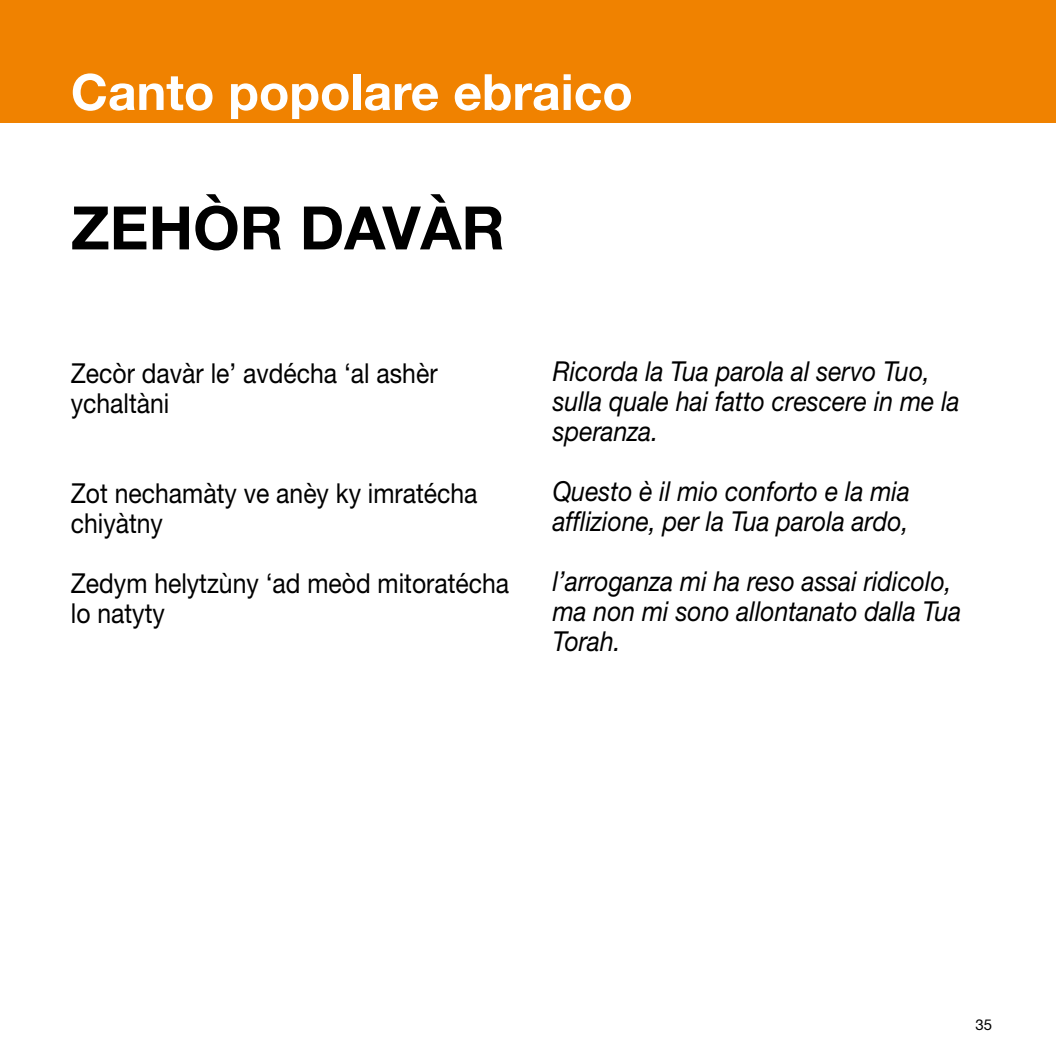
<style>
.page{position:relative;width:1056px;height:1056px;background:#fff}
.page>*{position:absolute;margin:0;border:0;box-sizing:border-box;transform-origin:0 0}
.t1{font:700 60px "Helvetica Neue";color:#000}
.t2{font:700 50px "Helvetica Neue";color:#fff}
.t3{font:italic 27.5px/30px "Helvetica Neue";color:#000;scale:.9 1}
.t4{font:27.5px/30px "Helvetica Neue";color:#000;scale:.9 1}
.t5{font:15px "Helvetica Neue";color:#000}
</style>
<div class="page">
<div style="left:0;top:0;width:1056px;height:122px;background:#f08200"></div>
<h2 class="t2" style="left:71px;top:61px;width:563px">Canto popolare ebraico</h2>
<h1 class="t1" style="left:71px;top:191px;width:435px">ZEHÒR DAVÀR</h1>
<p class="t4" style="left:71px;top:358px;width:409px">Zecòr davàr le’ avdécha ‘al ashèr ychaltàni</p>
<p class="t4" style="left:71px;top:478px;width:453px">Zot nechamàty ve anèy ky imratécha chiyàtny</p>
<p class="t4" style="left:71px;top:568px;width:488px">Zedym helytzùny ‘ad meòd mitoratécha lo natyty</p>
<p class="t3" style="left:553px;top:356px;width:454px">Ricorda la Tua parola al servo Tuo, sulla quale hai fatto crescere in me la speranza.</p>
<p class="t3" style="left:553px;top:476px;width:398px">Questo è il mio conforto e la mia afflizione, per la Tua parola ardo,</p>
<p class="t3" style="left:553px;top:566px;width:455px">l’arroganza mi ha reso assai ridicolo, ma non mi sono allontanato dalla Tua<br>Torah.</p>
<p class="t5" style="left:975px;top:1016px;width:18px">35</p>
</div>
